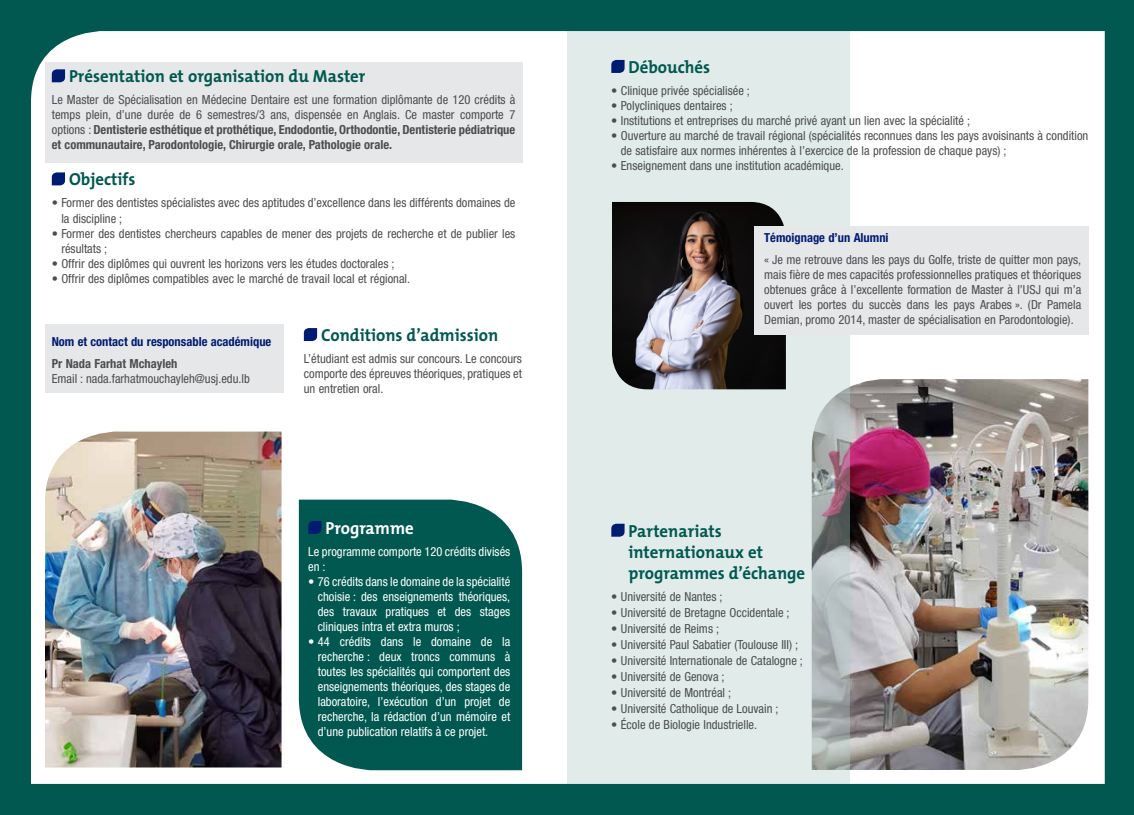
<style>
.page{position:relative;width:1134px;height:815px;background:#005850}
.page>*{position:absolute;margin:0;border:0;box-sizing:border-box;transform-origin:0 0}
.t1{font:700 17.5px/21px "The Mix";color:#005850;scale:.96 1}
.t2{font:700 17.5px "The Mix";color:#fff;scale:.96 1}
.t3{font:condensed 12.5px/15px "Helvetica Neue";color:#4d4d4f}
.t4{font:condensed 12.5px/15px "Helvetica Neue";color:#fff;text-align:justify}
.t5{font:700 condensed 12.5px "Helvetica Neue";color:#001b72}
.t6{font:700 condensed 12.5px "Helvetica Neue";color:#4d4d4f}
.s1{font-weight:700}
</style>
<div class="page">
<div style="left:31px;top:31px;width:1074px;height:753px;background:#fff"></div>
<div style="left:45px;top:62px;width:477px;height:100px;background:#e6e7e8"></div>
<div style="left:45px;top:324px;width:239px;height:69px;background:#e6e7e8"></div>
<img style="left:850px;top:379px;width:238px;height:391px">
<svg style="left:299px;top:500px;width:223px;height:270px"></svg>
<svg style="left:567px;top:31px;width:283px;height:753px;fill:#e0ebea"></svg>
<svg style="left:611px;top:60px;width:13px;height:13px"></svg>
<svg style="left:52px;top:69px;width:13px;height:13px"></svg>
<svg style="left:52px;top:172px;width:13px;height:13px"></svg>
<svg style="left:611px;top:524px;width:13px;height:13px"></svg>
<img style="left:612px;top:202px;width:174px;height:187px">
<div style="left:754px;top:226px;width:334px;height:109px;background:#e6e7e8"></div>
<svg style="left:308px;top:521px;width:14px;height:13px"></svg>
<svg style="left:304px;top:328px;width:13px;height:13px"></svg>
<img style="left:45px;top:432px;width:237px;height:335px">
<h1 class="t1" style="left:69px;top:65px;width:310px">Présentation et organisation du Master</h1>
<p class="t3" style="left:52px;top:92px;width:465px;text-align:justify">Le Master de Spécialisation en Médecine Dentaire est une formation diplômante de 120 crédits à temps plein, d’une durée de 6 semestres/3 ans, dispensée en Anglais. Ce master comporte 7 options : <span class="s1">Dentisterie esthétique et prothétique, Endodontie, Orthodontie, Dentisterie pédiatrique et communautaire, Parodontologie, Chirurgie orale, Pathologie orale.</span></p>
<h1 class="t1" style="left:69px;top:169px;width:71px">Objectifs</h1>
<p class="t3" style="left:61px;top:195px;width:455px;text-indent:-10px">• Former des dentistes spécialistes avec des aptitudes d’excellence dans les différents domaines de la discipline ;</p>
<p class="t3" style="left:61px;top:225px;width:455px;text-indent:-10px">• Former des dentistes chercheurs capables de mener des projets de recherche et de publier les résultats ;</p>
<p class="t3" style="left:52px;top:255px;width:344px">• Offrir des diplômes qui ouvrent les horizons vers les études doctorales ;</p>
<p class="t3" style="left:52px;top:270px;width:360px">• Offrir des diplômes compatibles avec le marché de travail local et régional.</p>
<p class="t5" style="left:52px;top:334px;width:221px">Nom et contact du responsable académique</p>
<p class="t6" style="left:52px;top:356px;width:127px">Pr Nada Farhat Mchayleh</p>
<p class="t3" style="left:52px;top:371px;width:200px">Email : nada.farhatmouchayleh@usj.edu.lb</p>
<h1 class="t1" style="left:321px;top:324px;width:186px">Conditions d’admission</h1>
<p class="t3" style="left:304px;top:351px;width:220px;text-align:justify">L’étudiant est admis sur concours. Le concours comporte des épreuves théoriques, pratiques et un entretien oral.</p>
<h1 class="t2" style="left:326px;top:513px;width:93px">Programme</h1>
<p class="t4" style="left:308px;top:544px;width:203px">Le programme comporte 120 crédits divisés en :</p>
<p class="t4" style="left:318px;top:574px;width:194px;text-indent:-10px">• 76 crédits dans le domaine de la spécialité choisie : des enseignements théoriques, des travaux pratiques et des stages cliniques intra et extra muros ;</p>
<p class="t4" style="left:318px;top:634px;width:194px;text-indent:-10px">• 44 crédits dans le domaine de la recherche : deux troncs communs à toutes les spécialités qui comportent des enseignements théoriques, des stages de laboratoire, l’exécution d’un projet de recherche, la rédaction d’un mémoire et d’une publication relatifs à ce projet.</p>
<h1 class="t1" style="left:629px;top:56px;width:86px">Débouchés</h1>
<p class="t3" style="left:611px;top:83px;width:140px">• Clinique privée spécialisée ;</p>
<p class="t3" style="left:611px;top:98px;width:123px">• Polycliniques dentaires ;</p>
<p class="t3" style="left:611px;top:113px;width:360px">• Institutions et entreprises du marché privé ayant un lien avec la spécialité ;</p>
<p class="t3" style="left:621px;top:128px;width:469px;text-indent:-10px">• Ouverture au marché de travail régional (spécialités reconnues dans les pays avoisinants à condition de satisfaire aux normes inhérentes à l’exercice de la profession de chaque pays) ;</p>
<p class="t3" style="left:611px;top:158px;width:234px">• Enseignement dans une institution académique.</p>
<p class="t5" style="left:764px;top:230px;width:126px">Témoignage d’un Alumni</p>
<p class="t3" style="left:764px;top:252px;width:318px;text-align:justify">« Je me retrouve dans les pays du Golfe, triste de quitter mon pays, mais fière de mes capacités professionnelles pratiques et théoriques obtenues grâce à l’excellente formation de Master à l’USJ qui m’a ouvert les portes du succès dans les pays Arabes ». (Dr Pamela Demian, promo 2014, master de spécialisation en Parodontologie).</p>
<h1 class="t1" style="left:629px;top:520px;width:185px">Partenariats internationaux et programmes d’échange</h1>
<p class="t3" style="left:611px;top:589px;width:113px">• Université de Nantes ;</p>
<p class="t3" style="left:611px;top:605px;width:180px">• Université de Bretagne Occidentale ;</p>
<p class="t3" style="left:611px;top:621px;width:109px">• Université de Reims ;</p>
<p class="t3" style="left:611px;top:637px;width:188px">• Université Paul Sabatier (Toulouse III) ;</p>
<p class="t3" style="left:611px;top:653px;width:193px">• Université Internationale de Catalogne ;</p>
<p class="t3" style="left:611px;top:669px;width:115px">• Université de Genova ;</p>
<p class="t3" style="left:611px;top:685px;width:121px">• Université de Montréal ;</p>
<p class="t3" style="left:611px;top:701px;width:169px">• Université Catholique de Louvain ;</p>
<p class="t3" style="left:611px;top:717px;width:147px">• École de Biologie Industrielle.</p>
</div>
